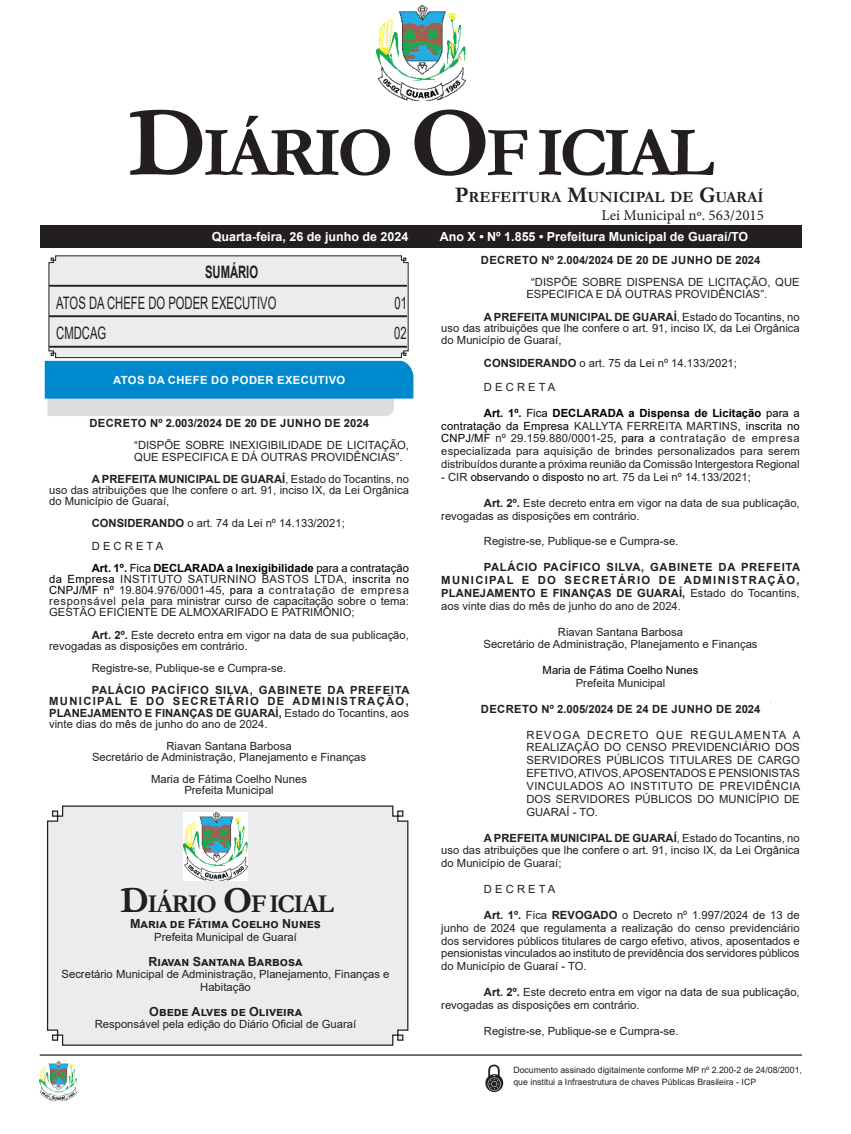
<style>
.page{position:relative;width:851px;height:1134px;background:#fff}
.page>*{position:absolute;margin:0;border:0;box-sizing:border-box;transform-origin:0 0}
.CORPO_DE_TEXTO{font:700 70.88px "Garamond";letter-spacing:-.06em;color:#231f20}
.CORPO_DE_TEXTO-2{font:700 25.88px "Garamond";letter-spacing:-.06em;color:#231f20}
.Nome_Secretário{font:17.12px "Arial";color:#231f20;scale:.66 1}
.Nome_Secretário-2{font:700 17.12px "Arial";color:#231f20;scale:.66 1}
.CORPO_DE_TEXTO-3{font:700 15.62px "Garamond";color:#231f20}
.t1{font:15px "Minion Pro";color:#231f20}
.t2{font:700 12.5px "Arial";color:#fff}
.Assinatura{font:700 12.5px "Arial";color:#231f20}
.CORPO_DE_TEXTO-4{font:11.25px/12.9px "Arial";color:#231f20;text-align:justify}
.EMENTA{font:11.25px/12.9px "Arial";color:#231f20}
.Assinatura-2{font:11.25px/12.5px "Arial";color:#231f20;text-align:center}
.CORPO_DE_TEXTO-5{font:700 11.25px/11.1px "Arial";letter-spacing:.01em;color:#231f20;text-align:justify}
.TITULOS{font:700 11.25px "Arial";letter-spacing:.035em;color:#231f20}
.Chancela2{font:700 11.25px "Arial";letter-spacing:.035em;color:#fff}
.Assinatura-3{font:11.25px "Arial";color:#000}
.CORPO_DE_TEXTO-6{font:8.75px/12.5px "Arial";color:#231f20}
.s1{font-size:101.25px}
.s2{font-size:22.38px}
.s3{font-weight:700}
.s4{font-weight:700;color:#000}
.s5{color:#000}
.s6{font-weight:400}
.s7{font-size:36.88px}
</style>
<div class="page">
<div style="left:40px;top:225px;width:761px;height:22px;background:#231f20"></div>
<hr style="left:40px;top:1054px;width:761px;height:2px;background:#231f20">
<img style="left:376px;top:5px;width:89px;height:95px">
<img style="left:40px;top:1061px;width:37px;height:39px">
<svg style="left:485px;top:1065px;width:18px;height:27px"></svg>
<div style="left:46px;top:805px;width:363px;height:241px;background:#ececee"></div>
<img style="left:183px;top:812px;width:64px;height:68px">
<svg style="left:45px;top:255px;width:368px;height:161px;background:#a9c9db"></svg>
<p class="CORPO_DE_TEXTO" style="left:128px;top:105px;width:587px"><span class="s1">D</span>IÁRIO <span class="s1">O</span>F ICIAL</p>
<p class="CORPO_DE_TEXTO-3" style="left:455px;top:186px;width:310px"><span class="s2">P</span>REFEITURA <span class="s2">M</span>UNICIPAL DE <span class="s2">G</span>UARAÍ</p>
<p class="t1" style="left:601px;top:205px;width:164px">Lei Municipal nº. 563/2015</p>
<p class="t2" style="left:212px;top:228px;width:198px">Quarta-feira, 26 de junho de 2024</p>
<p class="t2" style="left:439px;top:228px;width:310px">Ano X • Nº 1.855 • Prefeitura Municipal de Guaraí/TO</p>
<p class="Nome_Secretário-2" style="left:205px;top:260px;width:82px">SUMÁRIO</p>
<p class="Nome_Secretário" style="left:56px;top:291px;width:335px">ATOS DA CHEFE DO PODER EXECUTIVO</p>
<p class="Nome_Secretário" style="left:394px;top:291px;width:20px">01</p>
<p class="Nome_Secretário" style="left:56px;top:321px;width:77px">CMDCAG</p>
<p class="Nome_Secretário" style="left:394px;top:321px;width:20px">02</p>
<p class="Chancela2" style="left:113px;top:372px;width:233px">ATOS DA CHEFE DO PODER EXECUTIVO</p>
<p class="TITULOS" style="left:89px;top:415px;width:281px">DECRETO Nº 2.003/2024 DE 20 DE JUNHO DE 2024</p>
<p class="EMENTA" style="left:134px;top:440px;width:276px;line-height:11.1px">“DISPÕE SOBRE INEXIGIBILIDADE DE LICITAÇÃO,<br>QUE ESPECIFICA E DÁ OUTRAS PROVIDÊNCIAS”.</p>
<p class="CORPO_DE_TEXTO-4" style="left:49px;top:473px;width:361px;line-height:11.1px;text-indent:43px"><span class="s3">A PREFEITA MUNICIPAL DE GUARAÍ</span>, Estado do Tocantins, no uso das atribuições que lhe confere o art. 91, inciso IX, da Lei Orgânica do Município de Guaraí,</p>
<p class="CORPO_DE_TEXTO-4" style="left:92px;top:517px;width:254px"><span class="s3">CONSIDERANDO</span> o art. 74 da Lei nº 14.133/2021;</p>
<p class="CORPO_DE_TEXTO-4" style="left:92px;top:539px;width:73px">D E C R E T A</p>
<p class="CORPO_DE_TEXTO-4" style="left:49px;top:562px;width:361px;line-height:11.1px;text-indent:43px"><span class="s4">Art. 1º.</span> <span class="s5">Fica</span> <span class="s4">DECLARADA a Inexigibilidade</span> <span class="s5">para a contratação da Empresa</span> INSTITUTO SATURNINO BASTOS LTDA<span class="s5">, inscrita no CNPJ/MF nº</span> 19.804.976/0001-45<span class="s5">, para a</span> contratação de empresa responsável pela para ministrar curso de capacitação sobre o tema:<br>GESTÃO EFICIENTE DE ALMOXARIFADO E PATRIMÔNIO;</p>
<p class="CORPO_DE_TEXTO-4" style="left:49px;top:629px;width:361px;line-height:11.1px;text-indent:43px"><span class="s3">Art. 2º.</span> Este decreto entra em vigor na data de sua publicação, revogadas as disposições em contrário.</p>
<p class="CORPO_DE_TEXTO-4" style="left:92px;top:661px;width:196px">Registre-se, Publique-se e Cumpra-se.</p>
<p class="CORPO_DE_TEXTO-5" style="left:49px;top:685px;width:362px;text-indent:43px">PALÁCIO PACÍFICO SILVA, GABINETE DA PREFEITA MUNICIPAL E DO SECRETÁRIO DE ADMINISTRAÇÃO, PLANEJAMENTO E FINANÇAS DE GUARAÍ, <span class="s6">Estado do Tocantins, aos vinte dias do mês de junho do ano de 2024.</span></p>
<p class="Assinatura-2" style="left:166px;top:740px;width:127px">Riavan Santana Barbosa</p>
<p class="Assinatura-2" style="left:92px;top:751px;width:275px">Secretário de Administração, Planejamento e Finanças</p>
<p class="Assinatura-2" style="left:151px;top:773px;width:157px">Maria de Fátima Coelho Nunes</p>
<p class="Assinatura-2" style="left:184px;top:784px;width:91px">Prefeita Municipal</p>
<p class="CORPO_DE_TEXTO-2" style="left:120px;top:886px;width:215px"><span class="s7">D</span>IÁRIO <span class="s7">O</span>F ICIAL</p>
<p class="Assinatura" style="left:130px;top:915px;width:192px">Maria de Fátima Coelho Nunes</p>
<p class="Assinatura-2" style="left:154px;top:930px;width:144px">Prefeita Municipal de Guaraí</p>
<p class="Assinatura" style="left:148px;top:952px;width:155px">Riavan Santana Barbosa</p>
<p class="Assinatura-2" style="left:62px;top:968px;width:329px">Secretário Municipal de Administração, Planejamento, Finanças e<br>Habitação</p>
<p class="Assinatura" style="left:149px;top:1002px;width:154px">Obede Alves de Oliveira</p>
<p class="Assinatura-2" style="left:95px;top:1018px;width:263px">Responsável pela edição do Diário Oficial de Guaraí</p>
<p class="TITULOS" style="left:480px;top:252px;width:281px">DECRETO Nº 2.004/2024 DE 20 DE JUNHO DE 2024</p>
<p class="EMENTA" style="left:526px;top:276px;width:275px;line-height:11.5px;text-indent:5px">“DISPÕE SOBRE DISPENSA DE LICITAÇÃO, QUE<br>ESPECIFICA E DÁ OUTRAS PROVIDÊNCIAS”.</p>
<p class="CORPO_DE_TEXTO-4" style="left:441px;top:311px;width:360px;line-height:11.5px;text-indent:43px"><span class="s3">A PREFEITA MUNICIPAL DE GUARAÍ</span>, Estado do Tocantins, no uso das atribuições que lhe confere o art. 91, inciso IX, da Lei Orgânica do Município de Guaraí,</p>
<p class="CORPO_DE_TEXTO-4" style="left:484px;top:356px;width:254px"><span class="s3">CONSIDERANDO</span> o art. 75 da Lei nº 14.133/2021;</p>
<p class="CORPO_DE_TEXTO-4" style="left:484px;top:380px;width:73px">D E C R E T A</p>
<p class="CORPO_DE_TEXTO-4" style="left:441px;top:406px;width:360px;text-indent:43px"><span class="s4">Art. 1º.</span> <span class="s5">Fica</span> <span class="s4">DECLARADA a Dispensa de Licitação</span> <span class="s5">para a contratação da Empresa</span> KALLYTA FERREITA MARTINS<span class="s5">, inscrita no CNPJ/MF</span> nº 29.159.880/0001-25<span class="s5">, para a</span> contratação de empresa especializada para aquisição de brindes personalizados para serem distribuídos durante a próxima reunião da Comissão Intergestora Regional</p>
<p class="CORPO_DE_TEXTO-4" style="left:441px;top:471px;width:311px">- CIR <span class="s5">observando o disposto no</span> art. 75 da Lei nº 14.133/2021;</p>
<p class="CORPO_DE_TEXTO-4" style="left:441px;top:496px;width:360px;text-indent:43px"><span class="s3">Art. 2º.</span> Este decreto entra em vigor na data de sua publicação, revogadas as disposições em contrário.</p>
<p class="CORPO_DE_TEXTO-4" style="left:484px;top:535px;width:196px">Registre-se, Publique-se e Cumpra-se.</p>
<p class="CORPO_DE_TEXTO-5" style="left:441px;top:561px;width:360px;line-height:12.9px;text-indent:43px">PALÁCIO PACÍFICO SILVA, GABINETE DA PREFEITA MUNICIPAL E DO SECRETÁRIO DE ADMINISTRAÇÃO, PLANEJAMENTO E FINANÇAS DE GUARAÍ, <span class="s6">Estado do Tocantins, aos vinte dias do mês de junho do ano de 2024.</span></p>
<p class="Assinatura-2" style="left:558px;top:625px;width:127px">Riavan Santana Barbosa</p>
<p class="Assinatura-2" style="left:483px;top:638px;width:275px">Secretário de Administração, Planejamento e Finanças</p>
<p class="Assinatura-3" style="left:542px;top:662px;width:157px">Maria de Fátima Coelho Nunes</p>
<p class="Assinatura-2" style="left:575px;top:677px;width:91px">Prefeita Municipal</p>
<p class="TITULOS" style="left:480px;top:701px;width:281px">DECRETO Nº 2.005/2024 DE 24 DE JUNHO DE 2024</p>
<p class="EMENTA" style="left:526px;top:728px;width:275px;text-align:justify">REVOGA DECRETO QUE REGULAMENTA A REALIZAÇÃO DO CENSO PREVIDENCIÁRIO DOS SERVIDORES PÚBLICOS TITULARES DE CARGO EFETIVO, ATIVOS, APOSENTADOS E PENSIONISTAS VINCULADOS AO INSTITUTO DE PREVIDÊNCIA DOS SERVIDORES PÚBLICOS DO MUNICÍPIO DE GUARAÍ - TO.</p>
<p class="CORPO_DE_TEXTO-4" style="left:441px;top:831px;width:360px;text-indent:43px"><span class="s3">A PREFEITA MUNICIPAL DE GUARAÍ</span>, Estado do Tocantins, no uso das atribuições que lhe confere o art. 91, inciso IX, da Lei Orgânica do Município de Guaraí;</p>
<p class="CORPO_DE_TEXTO-4" style="left:484px;top:883px;width:73px">D E C R E T A</p>
<p class="CORPO_DE_TEXTO-4" style="left:441px;top:908px;width:360px;text-indent:43px"><span class="s3">Art. 1º.</span> Fica <span class="s3">REVOGADO</span> o Decreto nº 1.997/2024 de 13 de junho de 2024 que regulamenta a realização do censo previdenciário dos servidores públicos titulares de cargo efetivo, ativos, aposentados e pensionistas vinculados ao instituto de previdência dos servidores públicos do Município de Guaraí - TO.</p>
<p class="CORPO_DE_TEXTO-4" style="left:441px;top:986px;width:360px;text-indent:43px"><span class="s3">Art. 2º.</span> Este decreto entra em vigor na data de sua publicação, revogadas as disposições em contrário.</p>
<p class="CORPO_DE_TEXTO-4" style="left:484px;top:1024px;width:196px">Registre-se, Publique-se e Cumpra-se.</p>
<p class="CORPO_DE_TEXTO-6" style="left:513px;top:1063px;width:290px">Documento assinado digitalmente conforme MP nº 2.200-2 de 24/08/2001, que institui a Infraestrutura de chaves Públicas Brasileira - ICP</p>
</div>
